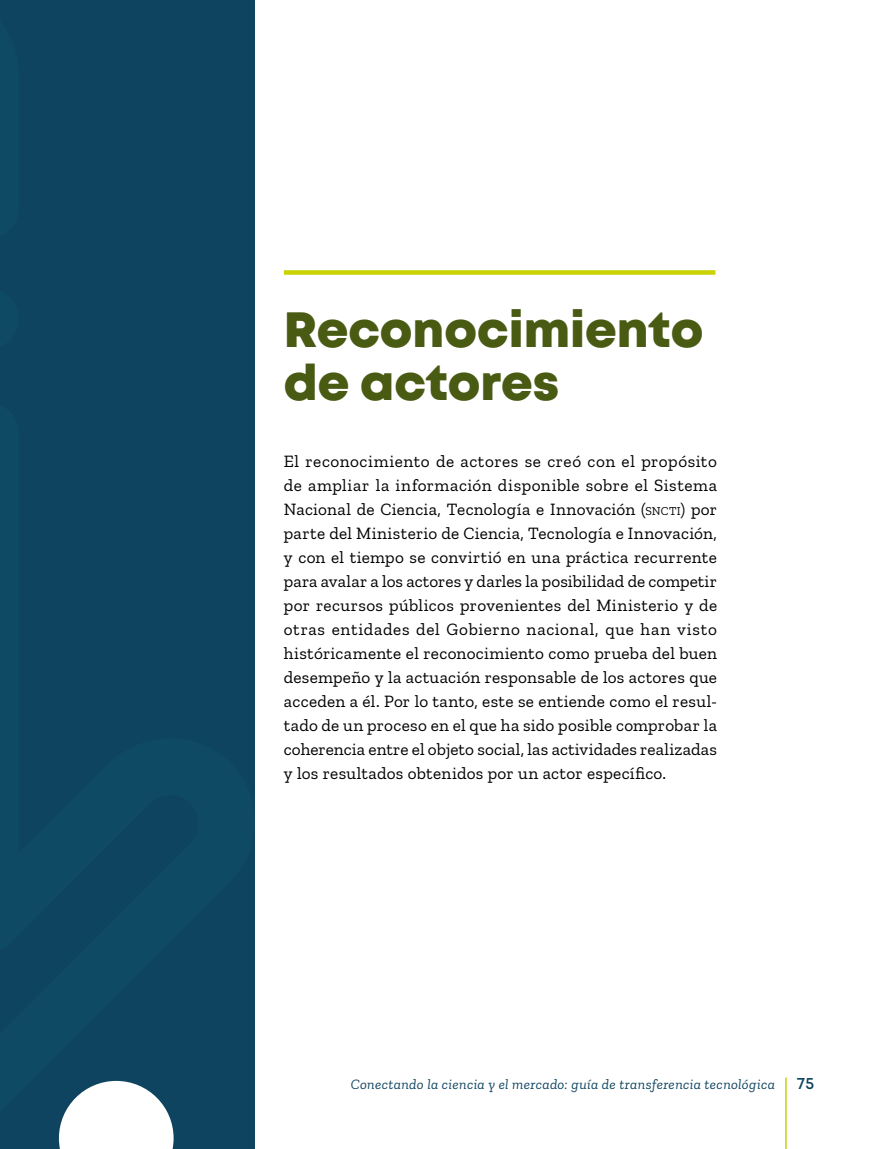
<style>
.page{position:relative;width:893px;height:1149px;background:#fff}
.page>*{position:absolute;margin:0;border:0;box-sizing:border-box;transform-origin:0 0}
.t1{font:800 49.5px/52.5px "Mont";color:#495a13}
.t2{font:17.25px/24px "Zilla Slab";letter-spacing:.015em;color:#000;text-align:justify}
.t3{font:600 16.5px "Mont";color:#0e445f}
.t4{font:italic 14.25px "Zilla Slab";letter-spacing:.025em;color:#0e445f}
.s1{font-size:12.15px}
</style>
<div class="page">
<hr style="left:785px;top:1077px;width:2px;height:71px;background:#c8d300">
<div style="left:0;top:0;width:255px;height:1146px;background:#0e445f"></div>
<svg style="left:284px;top:270px;width:431px;height:4px;background:#cbd50e"></svg>
<svg style="left:59px;top:1080px;width:115px;height:68px"></svg>
<h1 class="t1" style="left:284px;top:304px;width:421px">Reconocimiento de actores</h1>
<p class="t2" style="left:284px;top:449px;width:435px">El reconocimiento de actores se creó con el propósito de ampliar la información disponible sobre el Sistema Nacional de Ciencia, Tecnología e Innovación (<span class="s1">SNCTI</span>) por parte del Ministerio de Ciencia, Tecnología e Innovación, y con el tiempo se convirtió en una práctica recurrente para avalar a los actores y darles la posibilidad de competir por recursos públicos provenientes del Ministerio y de otras entidades del Gobierno nacional, que han visto históricamente el reconocimiento como prueba del buen desempeño y la actuación responsable de los actores que acceden a él. Por lo tanto, este se entiende como el resul&shy;tado de un proceso en el que ha sido posible comprobar la coherencia entre el objeto social, las actividades realizadas y los resultados obtenidos por un actor específico.</p>
<p class="t4" style="left:351px;top:1075px;width:426px">Conectando la ciencia y el mercado: guía de transferencia tecnológica</p>
<p class="t3" style="left:797px;top:1071px;width:19px">75</p>
</div>
